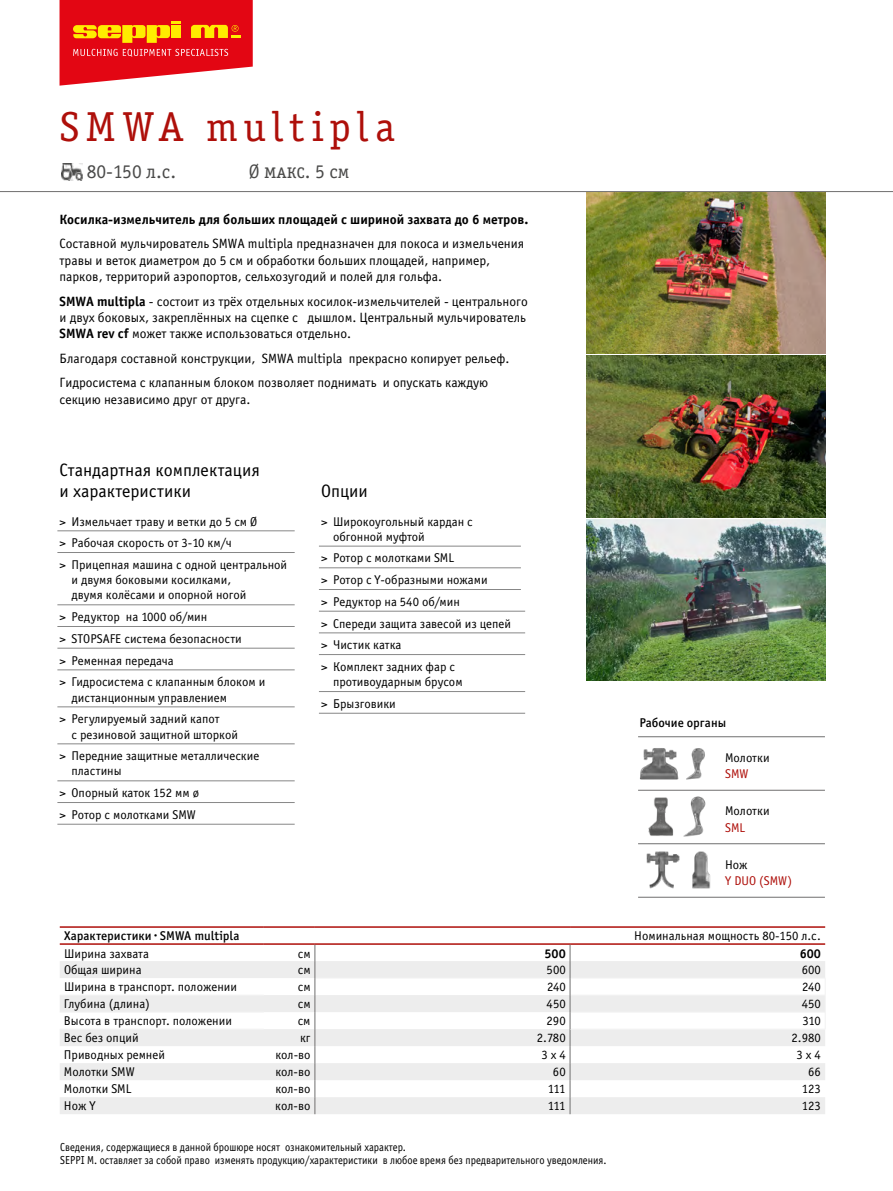
<style>
.page{position:relative;width:893px;height:1191px;background:#fff}
.page>*{position:absolute;margin:0;border:0;box-sizing:border-box;transform-origin:0 0}
.t1{font:42px "Officina Serif ITC";letter-spacing:.14em;color:#ae0f0a}
.t2{font:19.5px "Officina Serif ITC";color:#4a4a49}
.t3{font:18px/21.6px "Officina Sans Book ITC";color:#000}
.t4{font:13.5px/16.2px "Officina Sans Book ITC";color:#000}
.t5{font:13.5px "Officina Sans Bold ITC";color:#000}
.t6{font:12.75px/21.6px "Officina Sans Book ITC";color:#000}
.t7{font:12.75px "Officina Sans Medium ITC";color:#000}
.t8{font:12.75px "Officina Sans Book ITC";color:#ae0f0a}
.t9{font:12.75px "Officina Sans Bold ITC";color:#000}
.t10{font:11.7px/12.6px "Officina Sans Book ITC";color:#000;scale:.9 1}
.s1{font-family:"Officina Sans Bold ITC"}
</style>
<div class="page">
<svg style="left:60px;top:0;width:193px;height:86px;background:#e93f30"></svg>
<hr style="left:0;top:191px;width:893px;height:1px;background:#706f6f">
<img style="left:61px;top:164px;width:21px;height:16px">
<img style="left:587px;top:192px;width:238px;height:325px">
<img style="left:638px;top:748px;width:80px;height:42px">
<hr style="left:638px;top:790px;width:187px;height:1px;background:#706f6f">
<hr style="left:638px;top:736px;width:187px;height:1px;background:#706f6f">
<img style="left:680px;top:790px;width:38px;height:47px">
<hr style="left:638px;top:843px;width:187px;height:1px;background:#706f6f">
<img style="left:638px;top:843px;width:80px;height:46px">
<hr style="left:638px;top:897px;width:187px;height:1px;background:#706f6f">
<img style="left:648px;top:797px;width:26px;height:39px">
<img style="left:587px;top:519px;width:238px;height:162px">
<svg style="left:60px;top:961px;width:765px;height:153px;fill:#ededed"></svg>
<hr style="left:60px;top:926px;width:204px;height:1px;background:#ae0f0a">
<hr style="left:264px;top:926px;width:51px;height:1px;background:#ae0f0a">
<hr style="left:315px;top:926px;width:255px;height:1px;background:#ae0f0a">
<hr style="left:570px;top:926px;width:255px;height:1px;background:#ae0f0a">
<hr style="left:60px;top:943px;width:204px;height:1px;background:#ae0f0a">
<hr style="left:264px;top:943px;width:51px;height:1px;background:#ae0f0a">
<hr style="left:315px;top:943px;width:255px;height:1px;background:#ae0f0a">
<hr style="left:570px;top:943px;width:255px;height:1px;background:#ae0f0a">
<hr style="left:315px;top:977px;width:255px;height:1px;background:#f4f4f4">
<hr style="left:570px;top:977px;width:255px;height:1px;background:#f4f4f4">
<hr style="left:60px;top:994px;width:204px;height:1px;background:#f4f4f4">
<hr style="left:570px;top:994px;width:255px;height:1px;background:#f4f4f4">
<hr style="left:60px;top:1011px;width:204px;height:1px;background:#f4f4f4">
<hr style="left:570px;top:1011px;width:255px;height:1px;background:#f4f4f4">
<hr style="left:60px;top:1028px;width:204px;height:1px;background:#f4f4f4">
<hr style="left:570px;top:1028px;width:255px;height:1px;background:#f4f4f4">
<svg style="left:825px;top:996px;width:1px;height:16px"></svg>
<svg style="left:315px;top:944px;width:1px;height:170px"></svg>
<svg style="left:570px;top:944px;width:1px;height:170px"></svg>
<hr style="left:57px;top:530px;width:238px;height:1px;background:#878787">
<hr style="left:57px;top:552px;width:238px;height:1px;background:#878787">
<hr style="left:57px;top:604px;width:238px;height:1px;background:#878787">
<hr style="left:57px;top:626px;width:238px;height:1px;background:#878787">
<hr style="left:57px;top:648px;width:238px;height:1px;background:#878787">
<hr style="left:57px;top:669px;width:238px;height:1px;background:#878787">
<hr style="left:57px;top:706px;width:238px;height:1px;background:#878787">
<hr style="left:57px;top:743px;width:238px;height:1px;background:#878787">
<hr style="left:57px;top:780px;width:238px;height:1px;background:#878787">
<hr style="left:57px;top:802px;width:238px;height:1px;background:#878787">
<hr style="left:57px;top:824px;width:238px;height:1px;background:#878787">
<hr style="left:319px;top:546px;width:202px;height:1px;background:#878787">
<hr style="left:319px;top:567px;width:202px;height:1px;background:#878787">
<hr style="left:319px;top:589px;width:202px;height:1px;background:#878787">
<hr style="left:319px;top:611px;width:206px;height:1px;background:#878787">
<hr style="left:319px;top:632px;width:206px;height:1px;background:#878787">
<hr style="left:319px;top:654px;width:206px;height:1px;background:#878787">
<hr style="left:319px;top:691px;width:206px;height:1px;background:#878787">
<hr style="left:319px;top:713px;width:206px;height:1px;background:#878787">
<h1 class="t1" style="left:60px;top:100px;width:337px">SMWA multipla</h1>
<h2 class="t2" style="left:87px;top:159px;width:91px">80-150 л.с.</h2>
<h2 class="t2" style="left:249px;top:159px;width:102px">Ø макс. 5 см</h2>
<p class="t5" style="left:60px;top:210px;width:470px">Косилка-измельчитель для больших площадей с шириной захвата до 6 метров.</p>
<p class="t4" style="left:60px;top:235px;width:466px">Составной мульчирователь SMWA multipla предназначен для покоса и измельчения травы и веток диаметром до 5 см и обработки больших площадей, например, парков, территорий аэропортов, сельхозугодий и полей для гольфа.</p>
<p class="t4" style="left:60px;top:292px;width:470px"><span class="s1">SMWA multipla</span> - состоит из трёх отдельных косилок-измельчителей - центрального и двух боковых, закреплённых на сцепке с дышлом. Центральный мульчирователь<br><span class="s1">SMWA rev cf</span> может также использоваться отдельно.</p>
<p class="t4" style="left:60px;top:345px;width:451px;line-height:24.8px">Благодаря составной конструкции, SMWA multipla прекрасно копирует рельеф.<br>Гидросистема с клапанным блоком позволяет поднимать и опускать каждую</p>
<p class="t4" style="left:60px;top:390px;width:192px">секцию независимо друг от друга.</p>
<h3 class="t3" style="left:60px;top:458px;width:202px">Стандартная комплектация и характеристики</h3>
<p class="t6" style="left:60px;top:510px;width:229px">&gt; Измельчает траву и ветки до 5 см Ø<br>&gt; Рабочая скорость от 3-10 км/ч<br>&gt; Прицепная машина с одной центральной</p>
<p class="t6" style="left:72px;top:572px;width:176px;line-height:15.3px">и двумя боковыми косилками, двумя колёсами и опорной ногой</p>
<p class="t6" style="left:60px;top:605px;width:207px">&gt; Редуктор на 1000 об/мин<br>&gt; STOPSAFE система безопасности<br>&gt; Ременная передача<br>&gt; Гидросистема с клапанным блоком и</p>
<p class="t6" style="left:60px;top:686px;width:169px;text-indent:12px">дистанционным управлением &gt; Регулируемый задний капот</p>
<p class="t6" style="left:60px;top:723px;width:201px;text-indent:12px">с резиновой защитной шторкой<br>&gt; Передние защитные металлические</p>
<p class="t6" style="left:60px;top:760px;width:141px;text-indent:12px">пластины<br>&gt; Опорный каток 152 мм ø &gt; Ротор с молотками SMW</p>
<h3 class="t3" style="left:321px;top:480px;width:48px">Опции</h3>
<p class="t6" style="left:333px;top:513px;width:141px;line-height:15.3px;text-indent:-12px">&gt; Широкоугольный кардан с обгонной муфтой</p>
<p class="t6" style="left:321px;top:547px;width:192px">&gt; Ротор с молотками SML<br>&gt; Ротор с Y-образными ножами<br>&gt; Редуктор на 540 об/мин<br>&gt; Спереди защита завесой из цепей &gt; Чистик катка<br>&gt; Комплект задних фар с</p>
<p class="t6" style="left:321px;top:670px;width:143px;text-indent:12px">противоударным брусом &gt; Брызговики</p>
<p class="t7" style="left:639px;top:714px;width:88px">Рабочие органы</p>
<p class="t6" style="left:725px;top:746px;width:46px">Молотки</p>
<p class="t8" style="left:725px;top:765px;width:25px">SMW</p>
<p class="t6" style="left:725px;top:800px;width:46px">Молотки</p>
<p class="t8" style="left:725px;top:819px;width:22px">SML</p>
<p class="t6" style="left:725px;top:854px;width:24px">Нож</p>
<p class="t8" style="left:725px;top:872px;width:68px">Y DUO (SMW)</p>
<p class="t7" style="left:64px;top:927px;width:177px">Характеристики · SMWA multipla</p>
<p class="t6" style="left:634px;top:924px;width:188px">Номинальная мощность 80-150 л.с.</p>
<p class="t6" style="left:64px;top:942px;width:87px">Ширина захвата</p>
<p class="t6" style="left:298px;top:942px;width:14px">см</p>
<p class="t9" style="left:544px;top:944px;width:23px">500</p>
<p class="t9" style="left:800px;top:944px;width:23px">600</p>
<p class="t6" style="left:64px;top:958px;width:79px">Общая ширина</p>
<p class="t6" style="left:298px;top:958px;width:14px">см</p>
<p class="t6" style="left:547px;top:958px;width:21px">500</p>
<p class="t6" style="left:802px;top:958px;width:21px">600</p>
<p class="t6" style="left:64px;top:975px;width:175px">Ширина в транспорт. положении</p>
<p class="t6" style="left:298px;top:975px;width:14px">см</p>
<p class="t6" style="left:547px;top:975px;width:20px">240</p>
<p class="t6" style="left:802px;top:975px;width:20px">240</p>
<p class="t6" style="left:64px;top:992px;width:87px">Глубина (длина)</p>
<p class="t6" style="left:298px;top:992px;width:14px">см</p>
<p class="t6" style="left:547px;top:992px;width:21px">450</p>
<p class="t6" style="left:802px;top:992px;width:21px">450</p>
<p class="t6" style="left:64px;top:1009px;width:170px">Высота в транспорт. положении</p>
<p class="t6" style="left:298px;top:1009px;width:14px">см</p>
<p class="t6" style="left:547px;top:1009px;width:21px">290</p>
<p class="t6" style="left:803px;top:1009px;width:20px">310</p>
<p class="t6" style="left:64px;top:1026px;width:76px">Вес без опций</p>
<p class="t6" style="left:300px;top:1026px;width:12px">кг</p>
<p class="t6" style="left:537px;top:1026px;width:30px">2.780</p>
<p class="t6" style="left:792px;top:1026px;width:31px">2.980</p>
<p class="t6" style="left:64px;top:1043px;width:103px">Приводных ремней</p>
<p class="t6" style="left:275px;top:1043px;width:37px">кол-во</p>
<p class="t6" style="left:541px;top:1043px;width:26px">3 x 4</p>
<p class="t6" style="left:796px;top:1043px;width:26px">3 x 4</p>
<p class="t6" style="left:64px;top:1060px;width:72px">Молотки SMW</p>
<p class="t6" style="left:275px;top:1060px;width:37px">кол-во</p>
<p class="t6" style="left:553px;top:1060px;width:14px">60</p>
<p class="t6" style="left:808px;top:1060px;width:14px">66</p>
<p class="t6" style="left:64px;top:1077px;width:69px">Молотки SML</p>
<p class="t6" style="left:275px;top:1077px;width:37px">кол-во</p>
<p class="t6" style="left:548px;top:1077px;width:19px">111</p>
<p class="t6" style="left:802px;top:1077px;width:20px">123</p>
<p class="t6" style="left:64px;top:1094px;width:33px">Нож Y</p>
<p class="t6" style="left:275px;top:1094px;width:37px">кол-во</p>
<p class="t6" style="left:548px;top:1094px;width:19px">111</p>
<p class="t6" style="left:802px;top:1094px;width:20px">123</p>
<p class="t10" style="left:60px;top:1140px;width:609px">Сведения, содержащиеся в данной брошюре носят ознакомительный характер.<br>SEPPI M. оставляет за собой право изменять продукцию/характеристики в любое время без предварительного уведомления.</p>
</div>
